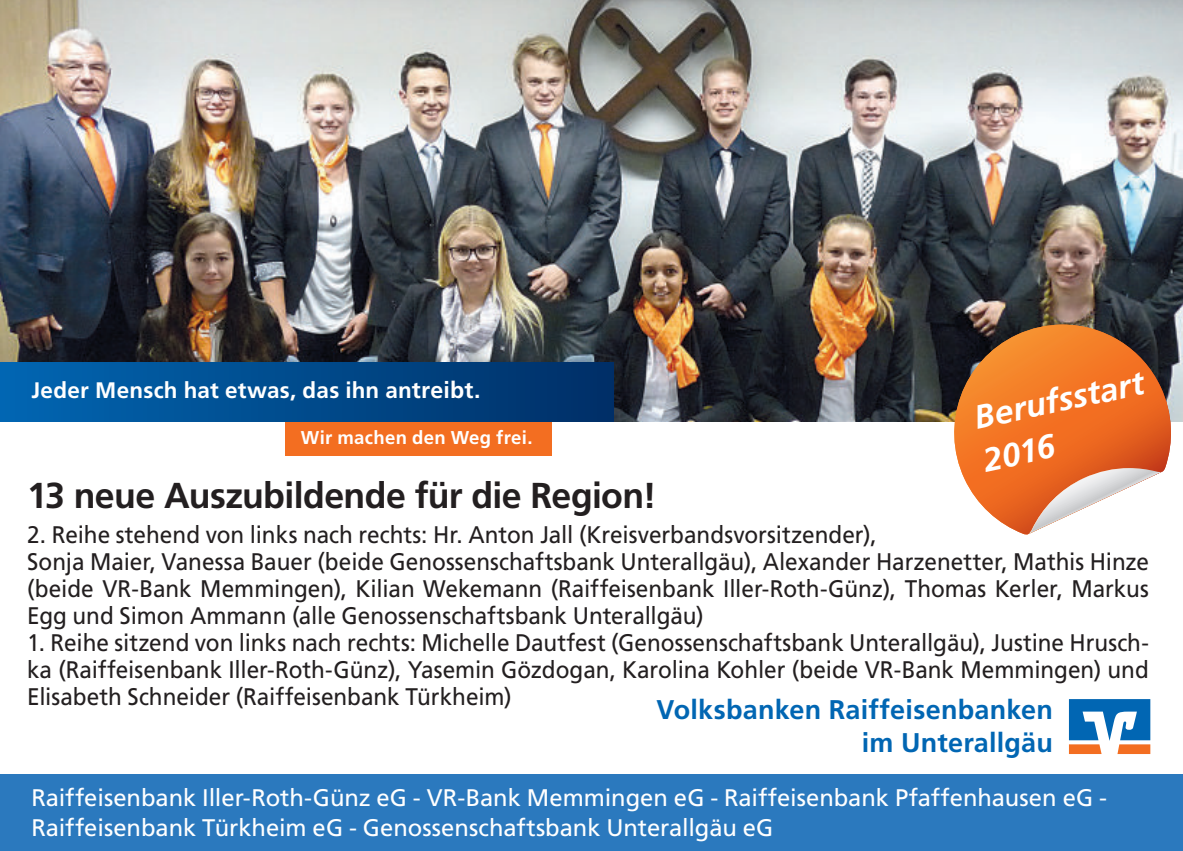
<style>
.page{position:relative;width:1183px;height:851px;background:#fff}
.page>*{position:absolute;margin:0;border:0;box-sizing:border-box;transform-origin:0 0}
.t1{font:700 36px "Frutiger LT";letter-spacing:-.02em;color:#231f20}
.t2{font:italic 700 33px/43.2px "Frutiger LT";color:#fff}
.t3{font:700 27px/33px "Frutiger LT";letter-spacing:.01em;color:#0166b3;text-align:right}
.t4{font:24px/27px "Frutiger LT";letter-spacing:-.005em;color:#231f20;scale:.94 1}
.t5{font:24px/30px "Frutiger LT";letter-spacing:-.005em;color:#fff}
.t6{font:700 22.5px "Frutiger LT";letter-spacing:.01em;color:#fff}
.t7{font:700 18.6px "Frutiger LT";letter-spacing:.02em;color:#fff}
.s1{font-size:23.1px}
</style>
<div class="page">
<div style="left:0;top:774px;width:1182px;height:76px;background:#2b79be"></div>
<div style="left:285px;top:421px;width:266px;height:34px;background:#f36e21"></div>
<img style="left:0;top:0;width:1182px;height:421px">
<svg style="left:938px;top:324px;width:235px;height:210px;background:#ce743d"></svg>
<svg style="left:1027px;top:468px;width:134px;height:66px"></svg>
<div style="left:0;top:362px;width:613px;height:59px;background:linear-gradient(to right,#0166b2,#002f66)"></div>
<svg style="left:1068px;top:699px;width:81px;height:54px"></svg>
<p class="t6" style="left:31px;top:377px;width:450px">Jeder Mensch hat etwas, das ihn an<span class="s1">treibt.</span></p>
<p class="t7" style="left:301px;top:426px;width:233px">Wir machen den Weg frei.</p>
<h2 class="t2" style="left:970px;top:397px;width:174px;rotate:-12deg">Berufsstart<br>2016</h2>
<h1 class="t1" style="left:27px;top:474px;width:630px">13 neue Auszubildende für die Region!</h1>
<p class="t4" style="left:27px;top:521px;width:1194px">2. Reihe stehend von links nach rechts: Hr. Anton Jall (Kreisverbandsvorsitzender),<br>Sonja Maier, Vanessa Bauer (beide Genossenschaftsbank Unterallgäu), Alexander Harzenetter, Mathis Hinze (beide VR-Bank Memmingen), Kilian Wekemann (Raiffeisenbank Iller-Roth-Günz), Thomas Kerler, Markus Egg und Simon Ammann (alle Genossenschaftsbank Unterallgäu)</p>
<p class="t4" style="left:27px;top:629px;width:1194px;text-align:justify">1. Reihe sitzend von links nach rechts: Michelle Dautfest (Genossenschaftsbank Unterallgäu), Justine Hrusch&shy;ka (Raiffeisenbank Iller-Roth-Günz), Yasemin Gözdogan, Karolina Kohler (beide VR-Bank Memmingen) und Elisabeth Schneider (Raiffeisenbank Türkheim)</p>
<p class="t3" style="left:656px;top:693px;width:398px">Volksbanken Raiffeisenbanken im Unterallgäu</p>
<p class="t5" style="left:31px;top:782px;width:1076px">Raiffeisenbank Iller-Roth-Günz eG - VR-Bank Memmingen eG - Raiffeisenbank Pfaffenhausen eG -<br>Raiffeisenbank Türkheim eG - Genossenschaftsbank Unterallgäu eG</p>
</div>
